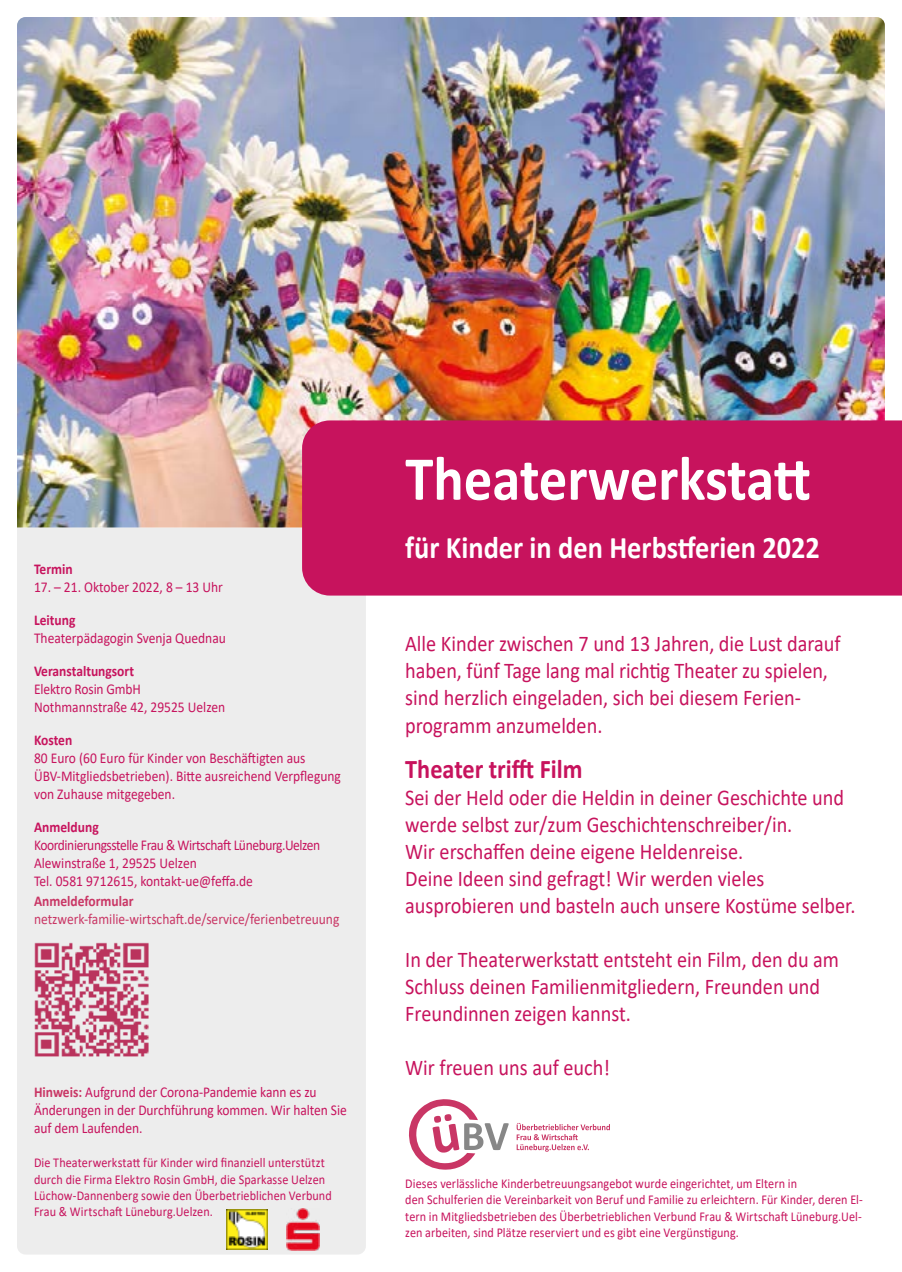
<style>
.page{position:relative;width:902px;height:1272px;background:#fff}
.page>*{position:absolute;margin:0;border:0;box-sizing:border-box;transform-origin:0 0}
.t1{font:700 63px "Calibri";letter-spacing:-.005em;color:#fff;scale:.9 1}
.t2{font:700 31.5px "Calibri";color:#fff;scale:.9 1}
.t3{font:700 27px "Calibri";color:#c7135d;scale:.9 1}
.t4{font:22.5px/27px "Calibri";color:#c7135d;scale:.9 1}
.t5{font:15px/18px "Calibri";letter-spacing:-.005em;color:#c7135d;scale:.9 1}
.t6{font:15px/18px "Calibri";letter-spacing:-.03em;color:#c7135d;scale:.9 1}
.t7{font:15px "Calibri";color:#c93665;scale:.9 1}
.t8{font:700 15px "Calibri";color:#c7135d;scale:.9 1}
.t9{font:700 15px "Calibri";color:#c93665;scale:.9 1}
.t10{font:13.5px/16.2px "Calibri";letter-spacing:.005em;color:#c7135d;scale:.9 1}
.s1{font-weight:700;color:#c93665}
</style>
<div class="page">
<div style="left:17px;top:527px;width:349px;height:727px;background:#ededed"></div>
<img style="left:17px;top:17px;width:867px;height:510px">
<div style="left:302px;top:420px;width:599px;height:175px;background:#c7135d"></div>
<svg style="left:516px;top:1123px;width:94px;height:28px"></svg>
<svg style="left:409px;top:1099px;width:99px;height:70px"></svg>
<img style="left:34px;top:925px;width:131px;height:147px">
<img style="left:226px;top:1209px;width:41px;height:40px">
<img style="left:287px;top:1208px;width:32px;height:42px">
<p class="t8" style="left:34px;top:558px;width:44px">Termin</p>
<p class="t5" style="left:34px;top:578px;width:211px">17. – 21. Oktober 2022, 8 – 13 Uhr</p>
<p class="t8" style="left:34px;top:609px;width:48px">Leitung</p>
<p class="t5" style="left:34px;top:629px;width:215px">Theaterpädagogin Svenja Quednau</p>
<p class="t8" style="left:34px;top:660px;width:113px">Veranstaltungsort</p>
<p class="t5" style="left:34px;top:680px;width:214px">Elektro Rosin GmbH<br>Nothmannstraße 42, 29525 Uelzen</p>
<p class="t8" style="left:34px;top:729px;width:44px">Kosten</p>
<p class="t5" style="left:34px;top:749px;width:342px">80 Euro (60 Euro für Kinder von Beschäftigten aus<br>ÜBV-Mitgliedsbetrieben). Bitte ausreichend Verpflegung von Zuhause mitgegeben.</p>
<p class="t8" style="left:34px;top:816px;width:73px">Anmeldung</p>
<p class="t6" style="left:34px;top:836px;width:319px">Koordinierungsstelle Frau &amp; Wirtschaft Lüneburg.Uelzen<br>Alewinstraße 1, 29525 Uelzen<br>Tel. 0581 9712615, kontakt-ue@feffa.de</p>
<p class="t9" style="left:34px;top:890px;width:112px">Anmeldeformular</p>
<p class="t7" style="left:34px;top:908px;width:341px">netzwerk-familie-wirtschaft.de/service/ferienbetreuung</p>
<p class="t5" style="left:34px;top:1082px;width:349px"><span class="s1">Hinweis:</span> Aufgrund der Corona-Pandemie kann es zu<br>Änderungen in der Durchführung kommen. Wir halten Sie auf dem Laufenden.</p>
<p class="t10" style="left:34px;top:1154px;width:332px">Die Theaterwerkstatt für Kinder wird finanziell unterstützt durch die Firma Elektro Rosin GmbH, die Sparkasse Uelzen Lüchow-Dannenberg sowie den Überbetrieblichen Verbund Frau &amp; Wirtschaft Lüneburg.Uelzen.</p>
<h1 class="t1" style="left:405px;top:434px;width:452px">Theaterwerkstatt</h1>
<h2 class="t2" style="left:405px;top:525px;width:462px">für Kinder in den Herbstferien 2022</h2>
<p class="t4" style="left:405px;top:629px;width:485px">Alle Kinder zwischen 7 und 13 Jahren, die Lust darauf haben, fünf Tage lang mal richtig Theater zu spielen, sind herzlich eingeladen, sich bei diesem Ferien&shy;programm anzumelden.</p>
<p class="t3" style="left:405px;top:750px;width:199px">Theater trifft Film</p>
<p class="t4" style="left:405px;top:783px;width:501px">Sei der Held oder die Heldin in deiner Geschichte und werde selbst zur/zum Geschichtenschreiber/in.<br>Wir erschaffen deine eigene Heldenreise.<br>Deine Ideen sind gefragt! Wir werden vieles ausprobieren und basteln auch unsere Kostüme selber.</p>
<p class="t4" style="left:405px;top:945px;width:483px">In der Theaterwerkstatt entsteht ein Film, den du am<br>Schluss deinen Familienmitgliedern, Freunden und<br>Freundinnen zeigen kannst.</p>
<p class="t4" style="left:405px;top:1053px;width:229px">Wir freuen uns auf euch!</p>
<p class="t10" style="left:405px;top:1175px;width:510px">Dieses verlässliche Kinderbetreuungsangebot wurde eingerichtet, um Eltern in<br>den Schulferien die Vereinbarkeit von Beruf und Familie zu erleichtern. Für Kinder, deren El&shy;tern in Mitgliedsbetrieben des Überbetrieblichen Verbund Frau &amp; Wirtschaft Lüneburg.Uel&shy;zen arbeiten, sind Plätze reserviert und es gibt eine Vergünstigung.</p>
</div>
